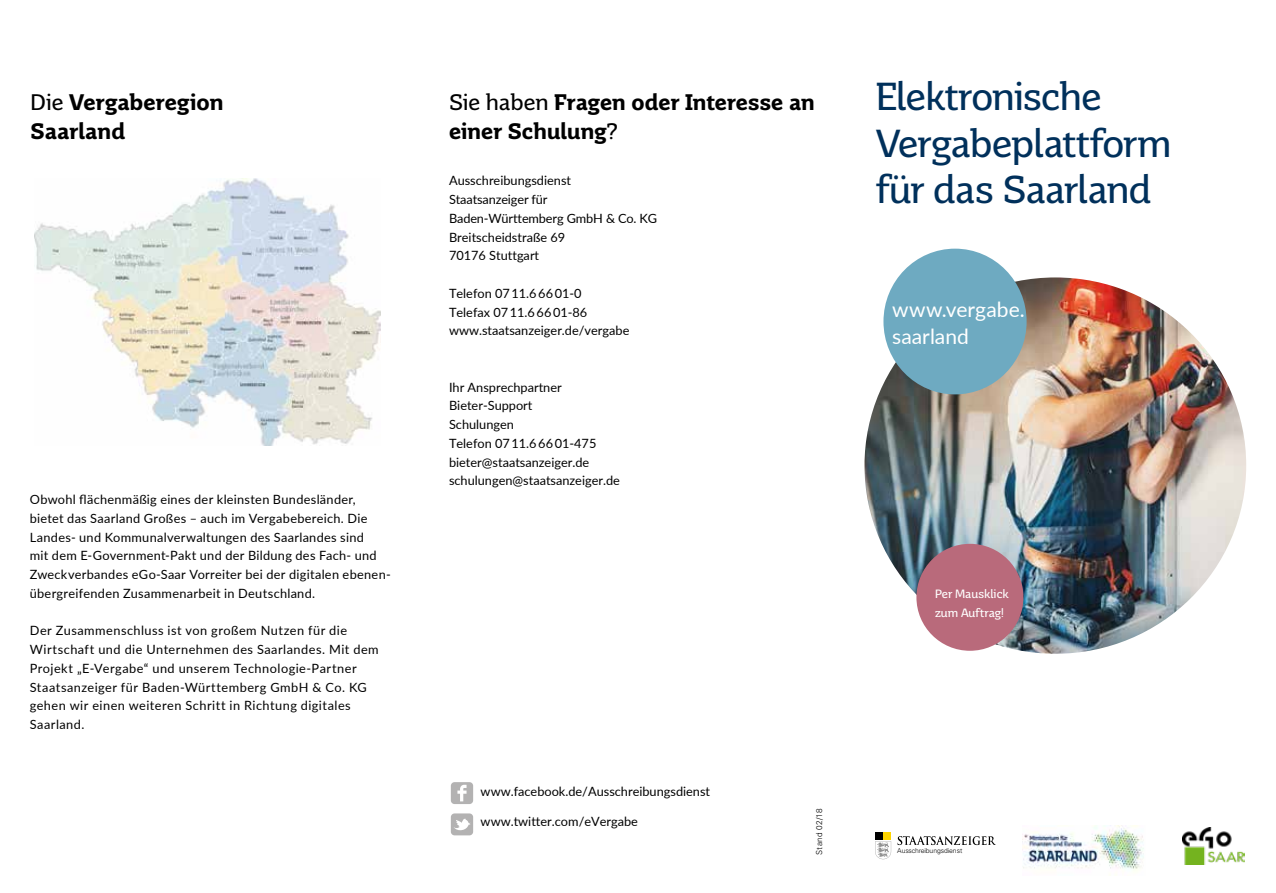
<style>
.page{position:relative;width:1276px;height:893px;background:#fff}
.page>*{position:absolute;margin:0;border:0;box-sizing:border-box;transform-origin:0 0}
.t1{font:39px/46.5px "Saar Pro";letter-spacing:-.015em;color:#00305b}
.t2{font:700 22.5px/28.5px "Saar Pro";letter-spacing:.005em;color:#000}
.t3{font:21px/27px "Lato";letter-spacing:.005em;color:#fff}
.t4{font:12.75px/18.8px "Lato";color:#000}
.t5{font:12.75px/18.8px "Lato";letter-spacing:.02em;color:#000}
.t6{font:12.75px/18.8px "Lato";letter-spacing:.04em;color:#000}
.t7{font:12px/18.8px "Saar Pro";color:#fff}
.t8{font:300 8.25px "Univers LT Std";letter-spacing:.025em;color:#000}
.t9{font:300 6.75px "Univers LT Std";letter-spacing:-.02em;color:#000}
.s1{font-weight:400}
</style>
<div class="page">
<div style="left:451px;top:813px;width:22px;height:22px;background:#b3b2b2;border-radius:4px"></div>
<svg style="left:454px;top:819px;width:16px;height:12px"></svg>
<div style="left:451px;top:782px;width:22px;height:22px;background:#b3b2b2;border-radius:4px"></div>
<svg style="left:457px;top:785px;width:9px;height:16px"></svg>
<img style="left:35px;top:179px;width:345px;height:266px">
<img style="left:1183px;top:827px;width:61px;height:38px">
<img style="left:1022px;top:826px;width:122px;height:45px">
<img style="left:864px;top:277px;width:382px;height:377px">
<div style="left:883px;top:249px;width:143px;height:145px;background:#6eaac1;border-radius:50%"></div>
<div style="left:916px;top:544px;width:107px;height:107px;background:#b96a7b;border-radius:50%"></div>
<svg style="left:875px;top:841px;width:16px;height:18px"></svg>
<div style="left:875px;top:833px;width:7px;height:7px;background:#000"></div>
<div style="left:883px;top:833px;width:8px;height:7px;background:#ffd500"></div>
<svg style="left:897px;top:836px;width:99px;height:9px"></svg>
<h2 class="t2" style="left:31px;top:88px;width:194px"><span class="s1">Die</span> Vergaberegion<br>Saarland</h2>
<p class="t5" style="left:30px;top:489px;width:362px">Obwohl flächenmäßig eines der kleinsten Bundesländer, bietet das Saarland Großes – auch im Vergabebereich. Die Landes- und Kommunalverwaltungen des Saarlandes sind<br>mit dem E-Government-Pakt und der Bildung des Fach- und Zweckverbandes eGo-Saar Vorreiter bei der digitalen ebenen&shy;übergreifenden Zusammenarbeit in Deutschland.</p>
<p class="t6" style="left:30px;top:621px;width:350px">Der Zusammenschluss ist von großem Nutzen für die Wirtschaft und die Unternehmen des Saarlandes. Mit dem Projekt „E-Vergabe“ und unserem Technologie-Partner Staatsanzeiger für Baden-Württemberg GmbH &amp; Co. KG gehen wir einen weiteren Schritt in Richtung digitales Saarland.</p>
<h2 class="t2" style="left:449px;top:88px;width:367px"><span class="s1">Sie haben</span> Fragen oder Interesse an einer Schulung<span class="s1">?</span></h2>
<p class="t4" style="left:449px;top:171px;width:210px">Ausschreibungsdienst<br>Staatsanzeiger für<br>Baden-Württemberg GmbH &amp; Co. KG<br>Breitscheidstraße 69<br>70176 Stuttgart</p>
<p class="t4" style="left:449px;top:283px;width:182px">Telefon 07 11.6 66 01-0<br>Telefax 07 11.6 66 01-86 www.staatsanzeiger.de/vergabe</p>
<p class="t4" style="left:449px;top:377px;width:172px">Ihr Ansprechpartner<br>Bieter-Support<br>Schulungen<br>Telefon 07 11.6 66 01-475 bieter@staatsanzeiger.de schulungen@staatsanzeiger.de</p>
<h1 class="t1" style="left:876px;top:74px;width:297px">Elektronische<br>Vergabeplattform für das Saarland</h1>
<h3 class="t3" style="left:892px;top:295px;width:134px">www.vergabe. saarland</h3>
<p class="t7" style="left:935px;top:584px;width:75px">Per Mausklick zum Auftrag!</p>
<p class="t4" style="left:481px;top:781px;width:231px">www.facebook.de/Ausschreibungsdienst</p>
<p class="t4" style="left:481px;top:811px;width:159px">www.twitter.com/eVergabe</p>
<p class="t8" style="left:814px;top:855px;width:48px;rotate:-90deg">Stand 02/18</p>
<p class="t9" style="left:897px;top:847px;width:67px">Ausschreibungsdienst</p>
</div>
